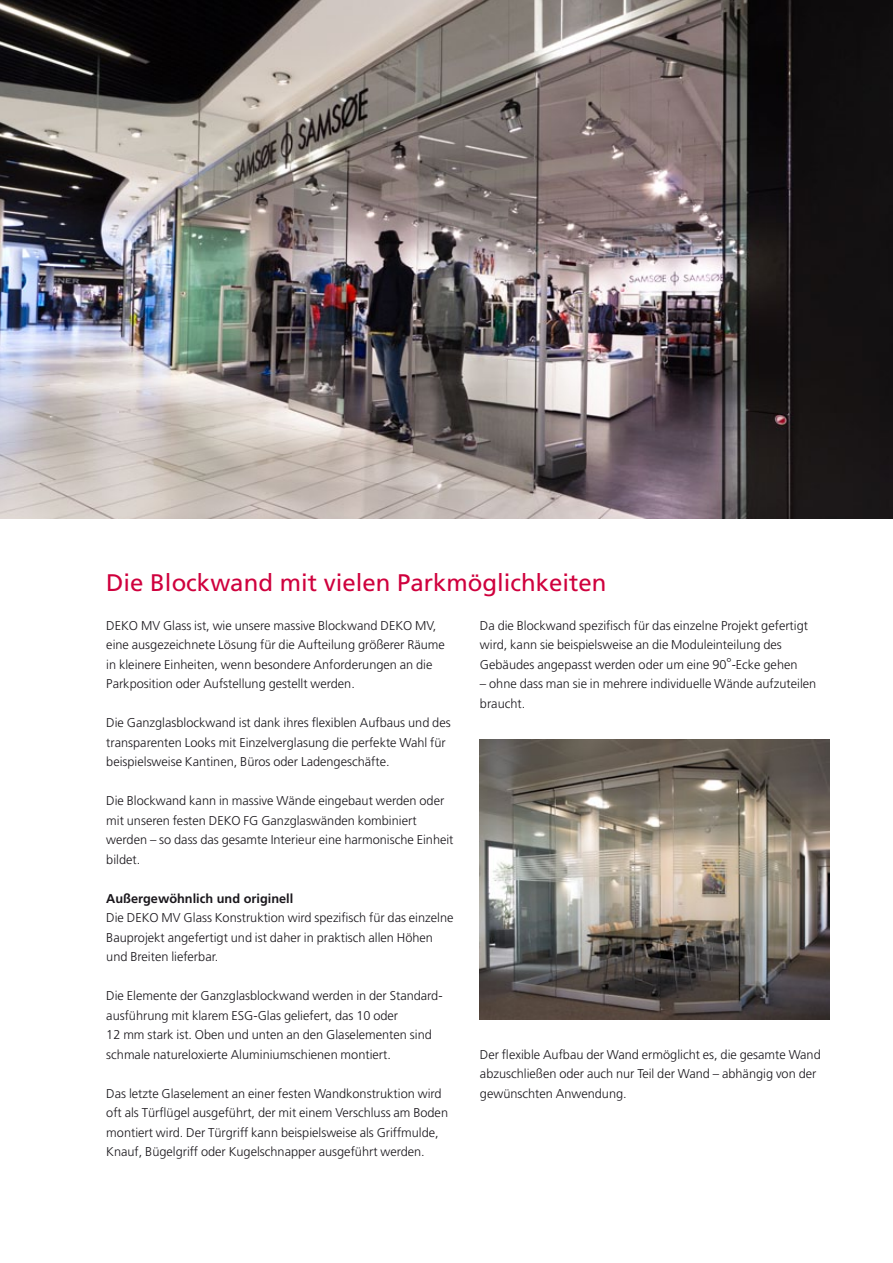
<style>
.page{position:relative;width:893px;height:1263px;background:#fff}
.page>*{position:absolute;margin:0;border:0;box-sizing:border-box;transform-origin:0 0}
.t1{font:24px "Frutiger";color:#cf003d}
.t2{font:300 12.75px/19.5px "Frutiger";color:#1a171c}
.t3{font:700 12.75px "Frutiger";color:#1a171c}
</style>
<div class="page">
<img style="left:480px;top:740px;width:349px;height:279px">
<img style="left:0;top:0;width:893px;height:519px">
<h1 class="t1" style="left:106px;top:568px;width:502px">Die Blockwand mit vielen Parkmöglichkeiten</h1>
<p class="t2" style="left:106px;top:616px;width:340px">DEKO MV Glass ist, wie unsere massive Blockwand DEKO MV, eine ausgezeichnete Lösung für die Aufteilung größerer Räume in kleinere Einheiten, wenn besondere Anforderungen an die Parkposition oder Aufstellung gestellt werden.</p>
<p class="t2" style="left:106px;top:713px;width:346px">Die Ganzglasblockwand ist dank ihres flexiblen Aufbaus und des transparenten Looks mit Einzelverglasung die perfekte Wahl für beispielsweise Kantinen, Büros oder Ladengeschäfte.</p>
<p class="t2" style="left:106px;top:791px;width:349px">Die Blockwand kann in massive Wände eingebaut werden oder mit unseren festen DEKO FG Ganzglaswänden kombiniert werden – so dass das gesamte Interieur eine harmonische Einheit bildet.</p>
<p class="t3" style="left:106px;top:891px;width:189px">Außergewöhnlich und originell</p>
<p class="t2" style="left:106px;top:908px;width:349px">Die DEKO MV Glass Konstruktion wird spezifisch für das einzelne<br>Bauprojekt angefertigt und ist daher in praktisch allen Höhen und Breiten lieferbar.</p>
<p class="t2" style="left:106px;top:986px;width:338px">Die Elemente der Ganzglasblockwand werden in der Standard&shy;ausführung mit klarem ESG-Glas geliefert, das 10 oder<br>12 mm stark ist. Oben und unten an den Glaselementen sind schmale natureloxierte Aluminiumschienen montiert.</p>
<p class="t2" style="left:106px;top:1084px;width:343px">Das letzte Glaselement an einer festen Wandkonstruktion wird oft als Türflügel ausgeführt, der mit einem Verschluss am Boden montiert wird. Der Türgriff kann beispielsweise als Griffmulde, Knauf, Bügelgriff oder Kugelschnapper ausgeführt werden.</p>
<p class="t2" style="left:480px;top:616px;width:330px">Da die Blockwand spezifisch für das einzelne Projekt gefertigt wird, kann sie beispielsweise an die Moduleinteilung des<br>Gebäudes angepasst werden oder um eine 90°-Ecke gehen</p>
<p class="t2" style="left:480px;top:674px;width:338px">– ohne dass man sie in mehrere individuelle Wände aufzuteilen braucht.</p>
<p class="t2" style="left:480px;top:1045px;width:342px">Der flexible Aufbau der Wand ermöglicht es, die gesamte Wand abzuschließen oder auch nur Teil der Wand – abhängig von der gewünschten Anwendung.</p>
</div>
